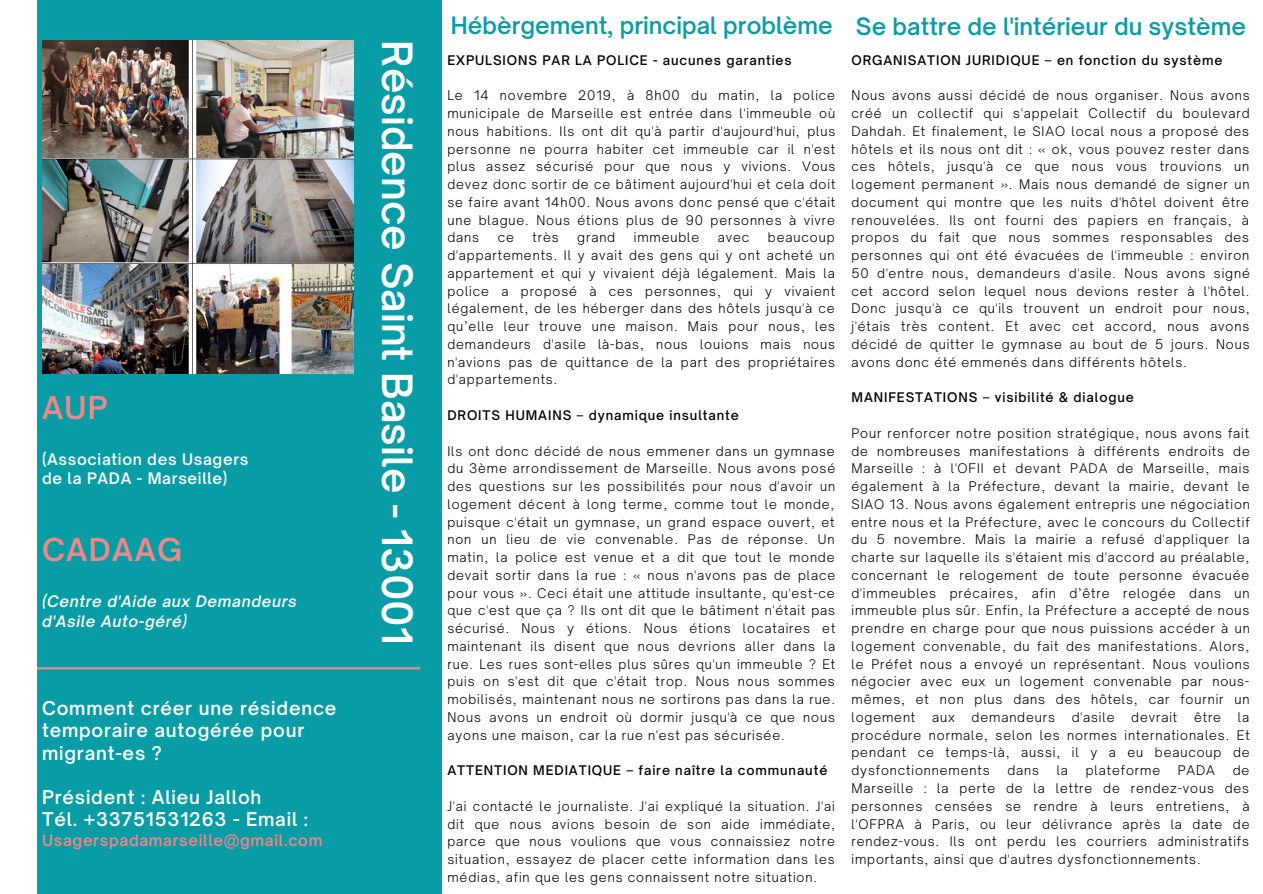
<style>
.page{position:relative;width:1263px;height:894px;background:#fff}
.page>*{position:absolute;margin:0;border:0;box-sizing:border-box;transform-origin:0 0}
.t1{font:600 40.05px "Open Sauce One";color:#fff}
.t2{font:600 30.15px "Open Sauce One";letter-spacing:.045em;color:#f18888}
.t3{font:600 22.95px "Open Sauce One";color:#089da6}
.t4{font:600 18.15px/22.2px "Open Sauce One";letter-spacing:.045em;color:#fff}
.t5{font:italic 600 15.15px/19px "Open Sauce One";letter-spacing:.045em;color:#fff}
.t6{font:600 15.15px/19px "Open Sauce One";letter-spacing:.045em;color:#fff}
.t7{font:600 15.15px "Open Sauce One";letter-spacing:.045em;color:#f18888}
.t8{font:300 12.75px/17.7px "Open Sauce One";letter-spacing:.07em;color:#000;text-align:justify}
.t9{font:500 12.75px "Open Sauce One";letter-spacing:.07em;color:#000}
</style>
<div class="page">
<div style="left:37px;top:0;width:405px;height:893px;background:#089da6"></div>
<img style="left:42px;top:40px;width:312px;height:333px">
<hr style="left:37px;top:667px;width:384px;height:2px;background:#f18888">
<h2 class="t2" style="left:42px;top:389px;width:67px">AUP</h2>
<p class="t6" style="left:42px;top:449px;width:208px">(Association des Usagers de la PADA - Marseille)</p>
<h2 class="t2" style="left:42px;top:531px;width:141px">CADAAG</h2>
<p class="t5" style="left:42px;top:592px;width:256px">(Centre d'Aide aux Demandeurs d'Asile Auto-géré)</p>
<h3 class="t4" style="left:42px;top:697px;width:296px">Comment créer une résidence temporaire autogérée pour migrant-es ?</h3>
<h3 class="t4" style="left:42px;top:785px;width:267px">Président : Alieu Jalloh<br>Tél. +33751531263 - Email :</h3>
<p class="t7" style="left:42px;top:830px;width:282px">Usagerspadamarseille@gmail.com</p>
<h1 class="t1" style="left:422px;top:40px;width:605px;rotate:90deg">Résidence Saint Basile - 13001</h1>
<h3 class="t3" style="left:451px;top:11px;width:383px">Hébèrgement, principal problème</h3>
<p class="t9" style="left:447px;top:52px;width:346px">EXPULSIONS PAR LA POLICE - aucunes garanties</p>
<p class="t8" style="left:447px;top:86px;width:389px">Le 14 novembre 2019, à 8h00 du matin, la police municipale de Marseille est entrée dans l'immeuble où nous habitions. Ils ont dit qu'à partir d'aujourd'hui, plus personne ne pourra habiter cet immeuble car il n'est plus assez sécurisé pour que nous y vivions. Vous devez donc sortir de ce bâtiment aujourd'hui et cela doit se faire avant 14h00. Nous avons donc pensé que c'était une blague. Nous étions plus de 90 personnes à vivre dans</p>
<p class="t8" style="left:498px;top:228px;width:18px">ce</p>
<p class="t8" style="left:532px;top:228px;width:28px">très</p>
<p class="t8" style="left:577px;top:228px;width:39px">grand</p>
<p class="t8" style="left:634px;top:228px;width:67px">immeuble</p>
<p class="t8" style="left:718px;top:228px;width:33px">avec</p>
<p class="t8" style="left:447px;top:228px;width:389px;text-indent:320px">beaucoup d'appartements. Il y avait des gens qui y ont acheté un appartement et qui y vivaient déjà légalement. Mais la police a proposé à ces personnes, qui y vivaient légalement, de les héberger dans des hôtels jusqu'à ce qu’elle leur trouve une maison. Mais pour nous, les demandeurs d'asile là-bas, nous louions mais nous n'avions pas de quittance de la part des propriétaires d'appartements.</p>
<p class="t9" style="left:447px;top:407px;width:293px">DROITS HUMAINS – dynamique insultante</p>
<p class="t8" style="left:447px;top:441px;width:389px">Ils ont donc décidé de nous emmener dans un gymnase du 3ème arrondissement de Marseille. Nous avons posé des questions sur les possibilités pour nous d'avoir un logement décent à long terme, comme tout le monde, puisque c'était un gymnase, un grand espace ouvert, et non un lieu de vie convenable. Pas de réponse. Un matin, la police est venue et a dit que tout le monde devait sortir dans la rue : « nous n'avons pas de place pour vous ». Ceci était une attitude insultante, qu'est-ce que c'est que ça ? Ils ont dit que le bâtiment n'était pas sécurisé. Nous y étions. Nous étions locataires et maintenant ils disent que nous devrions aller dans la rue. Les rues sont-elles plus sûres qu'un immeuble ? Et puis on s'est dit que c'était trop. Nous nous sommes mobilisés, maintenant nous ne sortirons pas dans la rue.<br>Nous avons un endroit où dormir jusqu'à ce que nous ayons une maison, car la rue n'est pas sécurisée.</p>
<p class="t9" style="left:447px;top:762px;width:381px">ATTENTION MEDIATIQUE – faire naître la communauté</p>
<p class="t8" style="left:447px;top:796px;width:389px">J'ai contacté le journaliste. J'ai expliqué la situation. J'ai dit que nous avions besoin de son aide immédiate, parce que nous voulions que vous connaissiez notre situation, essayez de placer cette information dans les médias, afin que les gens connaissent notre situation.</p>
<h3 class="t3" style="left:856px;top:12px;width:391px">Se battre de l'intérieur du système</h3>
<p class="t9" style="left:851px;top:52px;width:373px">ORGANISATION JURIDIQUE – en fonction du système</p>
<p class="t8" style="left:851px;top:86px;width:400px">Nous avons aussi décidé de nous organiser. Nous avons créé un collectif qui s'appelait Collectif du boulevard Dahdah. Et finalement, le SIAO local nous a proposé des hôtels et ils nous ont dit : « ok, vous pouvez rester dans ces hôtels, jusqu'à ce que nous vous trouvions un logement permanent ». Mais nous demandé de signer un document qui montre que les nuits d'hôtel doivent être renouvelées. Ils ont fourni des papiers en français, à propos du fait que nous sommes responsables des personnes qui ont été évacuées de l'immeuble : environ 50 d'entre nous, demandeurs d'asile. Nous avons signé cet accord selon lequel nous devions rester à l'hôtel.<br>Donc jusqu'à ce qu'ils trouvent un endroit pour nous, j'étais très content. Et avec cet accord, nous avons décidé de quitter le gymnase au bout de 5 jours. Nous avons donc été emmenés dans différents hôtels.</p>
<p class="t9" style="left:851px;top:389px;width:284px">MANIFESTATIONS – visibilité &amp; dialogue</p>
<p class="t8" style="left:851px;top:424px;width:400px">Pour renforcer notre position stratégique, nous avons fait de nombreuses manifestations à différents endroits de Marseille : à l'OFII et devant PADA de Marseille, mais également à la Préfecture, devant la mairie, devant le SIAO 13. Nous avons également entrepris une négociation entre nous et la Préfecture, avec le concours du Collectif du 5 novembre. Mais la mairie a refusé d'appliquer la charte sur laquelle ils s'étaient mis d'accord au préalable, concernant le relogement de toute personne évacuée d'immeubles précaires, afin d’être relogée dans un immeuble plus sûr. Enfin, la Préfecture a accepté de nous prendre en charge pour que nous puissions accéder à un logement convenable, du fait des manifestations. Alors, le Préfet nous a envoyé un représentant. Nous voulions négocier avec eux un logement convenable par nous&shy;mêmes, et non plus dans des hôtels, car fournir un logement</p>
<p class="t8" style="left:932px;top:708px;width:24px">aux</p>
<p class="t8" style="left:972px;top:708px;width:85px">demandeurs</p>
<p class="t8" style="left:1072px;top:708px;width:44px">d'asile</p>
<p class="t8" style="left:1131px;top:708px;width:48px">devrait</p>
<p class="t8" style="left:1194px;top:708px;width:29px">être</p>
<p class="t8" style="left:851px;top:708px;width:400px;text-indent:386px">la procédure normale, selon les normes internationales. Et pendant ce temps-là, aussi, il y a eu beaucoup de dysfonctionnements</p>
<p class="t8" style="left:851px;top:761px;width:399px;text-indent:381px">de Marseille : la perte de la lettre de rendez-vous des personnes censées se rendre à leurs entretiens, à l'OFPRA à Paris, ou leur délivrance après la date de rendez-vous. Ils ont perdu les courriers administratifs importants, ainsi que d'autres dysfonctionnements.</p>
<p class="t8" style="left:1007px;top:761px;width:33px">dans</p>
<p class="t8" style="left:1057px;top:761px;width:13px">la</p>
<p class="t8" style="left:1086px;top:761px;width:76px">plateforme</p>
<p class="t8" style="left:1178px;top:761px;width:39px">PADA</p>
</div>
